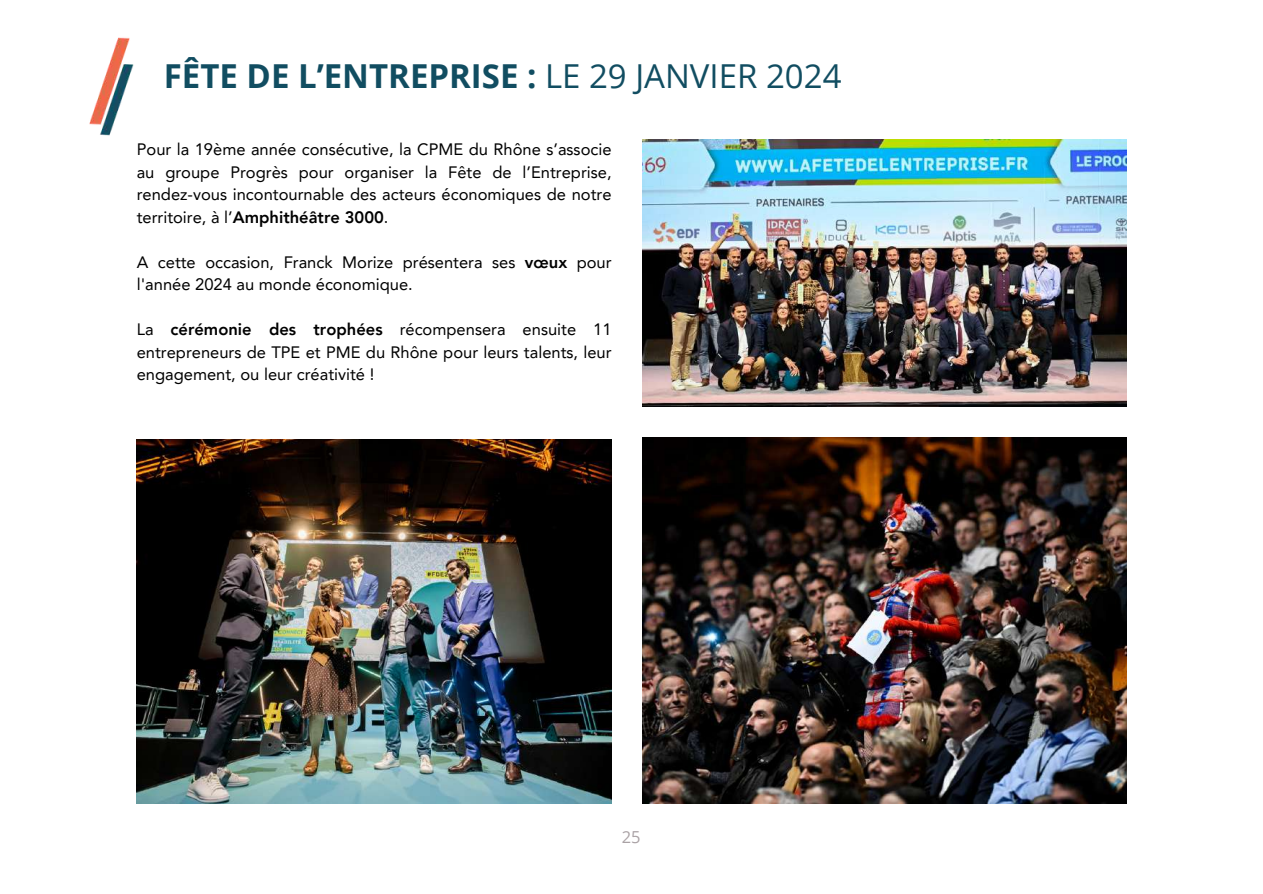
<style>
.page{position:relative;width:1263px;height:894px;background:#fff}
.page>*{position:absolute;margin:0;border:0;box-sizing:border-box;transform-origin:0 0}
.t1{font:700 33px "Open Sans";color:#114d61}
.t2{font:16.5px/22.5px "Avenir LT Pro";color:#000;text-align:justify}
.t3{font:16.5px "Open Sans";color:#aaa2a5}
.s1{font-weight:400}
.s2{font-weight:800}
</style>
<div class="page">
<img style="left:89px;top:37px;width:45px;height:99px">
<img style="left:137px;top:439px;width:474px;height:364px">
<img style="left:642px;top:139px;width:484px;height:268px">
<img style="left:642px;top:437px;width:484px;height:366px">
<h1 class="t1" style="left:164px;top:53px;width:679px">FÊTE DE L’ENTREPRISE : <span class="s1">LE 29 JANVIER 2024</span></h1>
<p class="t2" style="left:137px;top:139px;width:476px">Pour la 19ème année consécutive, la CPME du Rhône s’associe au groupe Progrès pour organiser la Fête de l’Entreprise, rendez-vous incontournable des acteurs économiques de notre territoire, à l’<span class="s2">Amphithéâtre 3000</span>.</p>
<p class="t2" style="left:137px;top:252px;width:476px">A cette occasion, Franck Morize présentera ses <span class="s2">vœux</span> pour l'année 2024 au monde économique.</p>
<p class="t2" style="left:137px;top:319px;width:476px">La <span class="s2">cérémonie des trophées</span> récompensera ensuite 11 entrepreneurs de TPE et PME du Rhône pour leurs talents, leur engagement, ou leur créativité !</p>
<p class="t3" style="left:622px;top:825px;width:20px">25</p>
</div>
